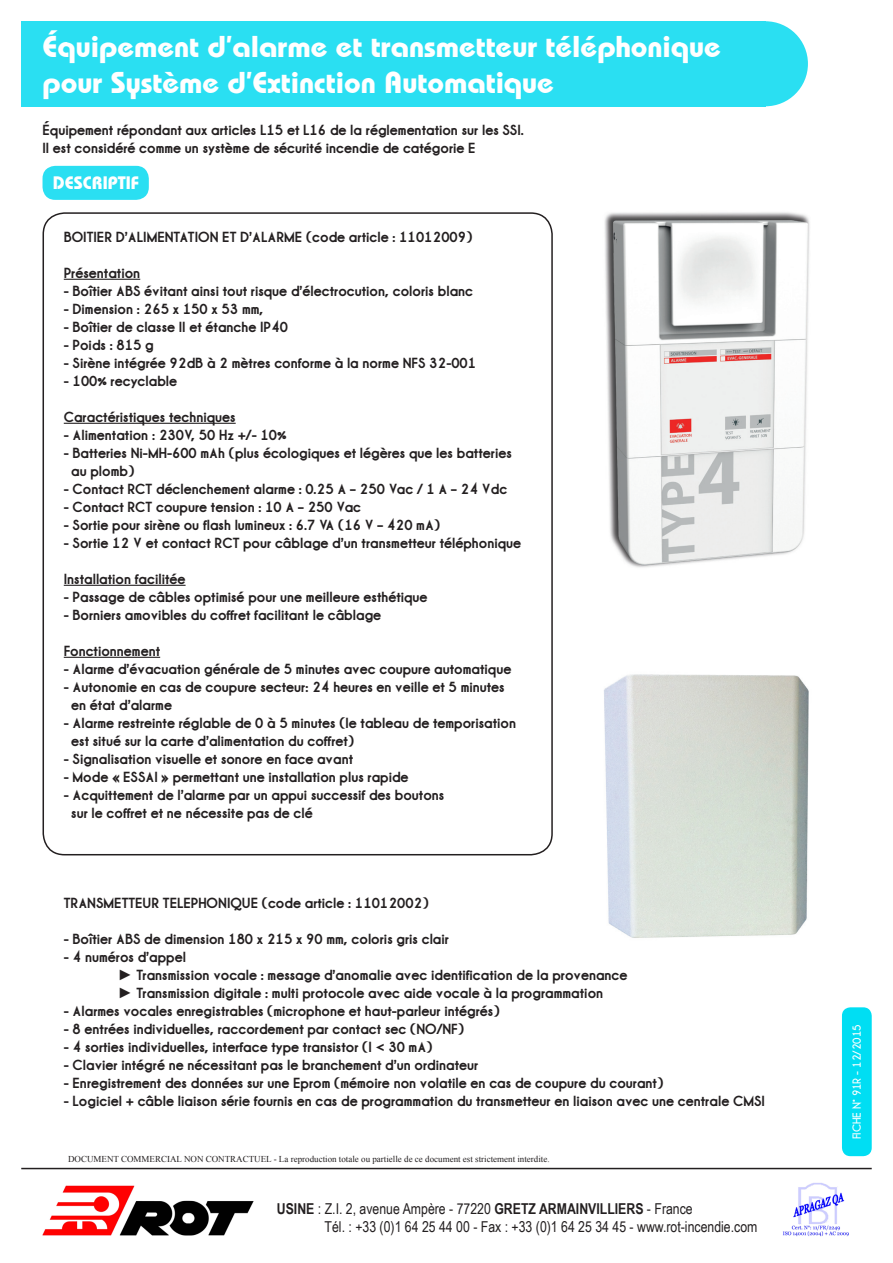
<style>
.page{position:relative;width:893px;height:1263px;background:#fff}
.page>*{position:absolute;margin:0;border:0;box-sizing:border-box;transform-origin:0 0}
.t1{font:700 30px/36px "Bahamas";color:#fff}
.t2{font:700 18px "Bahamas";color:#fff}
.t3{font:700 15px "Champagne&Limousines Thick";color:#231f20}
.t4{font:15px "Arial Narrow";color:#231f20}
.t5{font:12px "Champagne&Limousines Thick";color:#fff}
.t6{font:9px "Times New Roman";color:#231f20}
.s1{font-family:"Arial"}
.s2{font-weight:700}
</style>
<div class="page">
<div style="left:43px;top:212px;width:510px;height:643px;border:2px solid #231f20;border-radius:21px"></div>
<hr style="left:64px;top:279px;width:76px;height:1px;background:#231f20">
<hr style="left:64px;top:423px;width:172px;height:1px;background:#231f20">
<hr style="left:64px;top:585px;width:122px;height:1px;background:#231f20">
<hr style="left:64px;top:657px;width:96px;height:1px;background:#231f20">
<hr style="left:21px;top:1168px;width:851px;height:1px;background:#231f20">
<img style="left:783px;top:1183px;width:66px;height:54px">
<img style="left:43px;top:1185px;width:210px;height:51px">
<div style="left:21px;top:21px;width:744px;height:85px;background:#2adff2"></div>
<div style="left:723px;top:21px;width:85px;height:85px;background:#2adff2;border-radius:50%"></div>
<div style="left:43px;top:166px;width:106px;height:34px;background:#2adff2;border-radius:13px"></div>
<div style="left:842px;top:1007px;width:30px;height:149px;background:#00def3;border-radius:9px"></div>
<img style="left:604px;top:674px;width:205px;height:264px">
<img style="left:604px;top:212px;width:206px;height:356px">
<p class="t1" style="left:43px;top:27px;width:680px">Équipement d’alarme et transmetteur téléphonique pour Système d’Extinction Automatique</p>
<p class="t3" style="left:43px;top:121px;width:483px">Équipement répondant aux articles L15 et L16 de la réglementation sur les SSI.</p>
<p class="t3" style="left:43px;top:139px;width:435px">Il est considéré comme un système de sécurité incendie de catégorie E</p>
<p class="t2" style="left:53px;top:172px;width:87px">DESCRIPTIF</p>
<p class="t3" style="left:64px;top:228px;width:410px">BOITIER D’ALIMENTATION ET D’ALARME (code article : 11012009)</p>
<p class="t3" style="left:64px;top:264px;width:78px">Présentation</p>
<p class="t3" style="left:64px;top:282px;width:411px">- Boîtier ABS évitant ainsi tout risque d’électrocution, coloris blanc</p>
<p class="t3" style="left:64px;top:300px;width:201px">- Dimension : 265 x 150 x 53 mm,</p>
<p class="t3" style="left:64px;top:318px;width:226px">- Boîtier de classe II et étanche IP40</p>
<p class="t3" style="left:64px;top:336px;width:91px">- Poids : 815 g</p>
<p class="t3" style="left:64px;top:354px;width:414px">- Sirène intégrée 92dB à 2 mètres conforme à la norme NFS 32-001</p>
<p class="t3" style="left:64px;top:372px;width:115px">- 100% recyclable</p>
<p class="t3" style="left:64px;top:408px;width:173px">Caractéristiques techniques</p>
<p class="t3" style="left:64px;top:426px;width:224px">- Alimentation : 230V, 50 Hz +/- 10%</p>
<p class="t3" style="left:64px;top:444px;width:450px">- Batteries Ni-MH-600 mAh (plus écologiques et légères que les batteries</p>
<p class="t3" style="left:71px;top:462px;width:65px">au plomb)</p>
<p class="t3" style="left:64px;top:480px;width:445px">- Contact RCT déclenchement alarme : 0.25 A – 250 Vac / 1 A – 24 Vdc</p>
<p class="t3" style="left:64px;top:498px;width:299px">- Contact RCT coupure tension : 10 A – 250 Vac</p>
<p class="t3" style="left:64px;top:516px;width:378px">- Sortie pour sirène ou flash lumineux : 6.7 VA (16 V – 420 mA)</p>
<p class="t3" style="left:64px;top:534px;width:459px">- Sortie 12 V et contact RCT pour câblage d’un transmetteur téléphonique</p>
<p class="t3" style="left:64px;top:570px;width:123px">Installation facilitée</p>
<p class="t3" style="left:64px;top:588px;width:365px">- Passage de câbles optimisé pour une meilleure esthétique</p>
<p class="t3" style="left:64px;top:606px;width:319px">- Borniers amovibles du coffret facilitant le câblage</p>
<p class="t3" style="left:64px;top:642px;width:98px">Fonctionnement</p>
<p class="t3" style="left:64px;top:660px;width:449px">- Alarme d’évacuation générale de 5 minutes avec coupure automatique</p>
<p class="t3" style="left:64px;top:678px;width:442px">- Autonomie en cas de coupure secteur: 24 heures en veille et 5 minutes</p>
<p class="t3" style="left:71px;top:696px;width:102px">en état d’alarme</p>
<p class="t3" style="left:64px;top:714px;width:454px">- Alarme restreinte réglable de 0 à 5 minutes (le tableau de temporisation</p>
<p class="t3" style="left:71px;top:732px;width:284px">est situé sur la carte d’alimentation du coffret)</p>
<p class="t3" style="left:64px;top:750px;width:291px">- Signalisation visuelle et sonore en face avant</p>
<p class="t3" style="left:64px;top:768px;width:346px">- Mode « ESSAI » permettant une installation plus rapide</p>
<p class="t3" style="left:64px;top:786px;width:382px">- Acquittement de l’alarme par un appui successif des boutons</p>
<p class="t3" style="left:71px;top:804px;width:243px">sur le coffret et ne nécessite pas de clé</p>
<p class="t3" style="left:64px;top:894px;width:366px">TRANSMETTEUR TELEPHONIQUE (code article : 11012002)</p>
<p class="t3" style="left:64px;top:930px;width:387px">- Boîtier ABS de dimension 180 x 215 x 90 mm, coloris gris clair</p>
<p class="t3" style="left:64px;top:948px;width:124px">- 4 numéros d’appel</p>
<p class="t3" style="left:118px;top:966px;width:511px"><span class="s1">►</span> Transmission vocale : message d’anomalie avec identification de la provenance</p>
<p class="t3" style="left:118px;top:984px;width:487px"><span class="s1">►</span> Transmission digitale : multi protocole avec aide vocale à la programmation</p>
<p class="t3" style="left:64px;top:1002px;width:437px">- Alarmes vocales enregistrables (microphone et haut-parleur intégrés)</p>
<p class="t3" style="left:64px;top:1020px;width:402px">- 8 entrées individuelles, raccordement par contact sec (NO/NF)</p>
<p class="t3" style="left:64px;top:1038px;width:370px">- 4 sorties individuelles, interface type transistor (I &lt; 30 mA)</p>
<p class="t3" style="left:64px;top:1056px;width:416px">- Clavier intégré ne nécessitant pas le branchement d’un ordinateur</p>
<p class="t3" style="left:64px;top:1074px;width:601px">- Enregistrement des données sur une Eprom (mémoire non volatile en cas de coupure du courant)</p>
<p class="t3" style="left:64px;top:1092px;width:703px">- Logiciel + câble liaison série fournis en cas de programmation du transmetteur en liaison avec une centrale CMSI</p>
<p class="t6" style="left:68px;top:1153px;width:483px">DOCUMENT COMMERCIAL NON CONTRACTUEL - La reproduction totale ou partielle de ce document est strictement interdite.</p>
<p class="t4" style="left:282px;top:1193px;width:418px"><span class="s2">USINE :</span> Z.I. 2 avenue Ampère - 77220 <span class="s2">GRETZ ARMAINVILLIERS</span> - France</p>
<p class="t4" style="left:329px;top:1211px;width:438px">Tél. : +33 (0)1 64 25 44 00 - Fax. : +33 (0)1 64 25 34 45 - www.rot-incendie.com</p>
<p class="t4" style="left:277px;top:1197px;width:417px"><span class="s2">USINE</span> : Z.I. 2, avenue Ampère - 77220 <span class="s2">GRETZ ARMAINVILLIERS</span> - France</p>
<p class="t4" style="left:325px;top:1215px;width:434px">Tél. : +33 (0)1 64 25 44 00 - Fax : +33 (0)1 64 25 34 45 - www.rot-incendie.com</p>
<p class="t5" style="left:850px;top:1139px;width:117px;rotate:-90deg">FICHE N° 91R - 12/2015</p>
</div>
